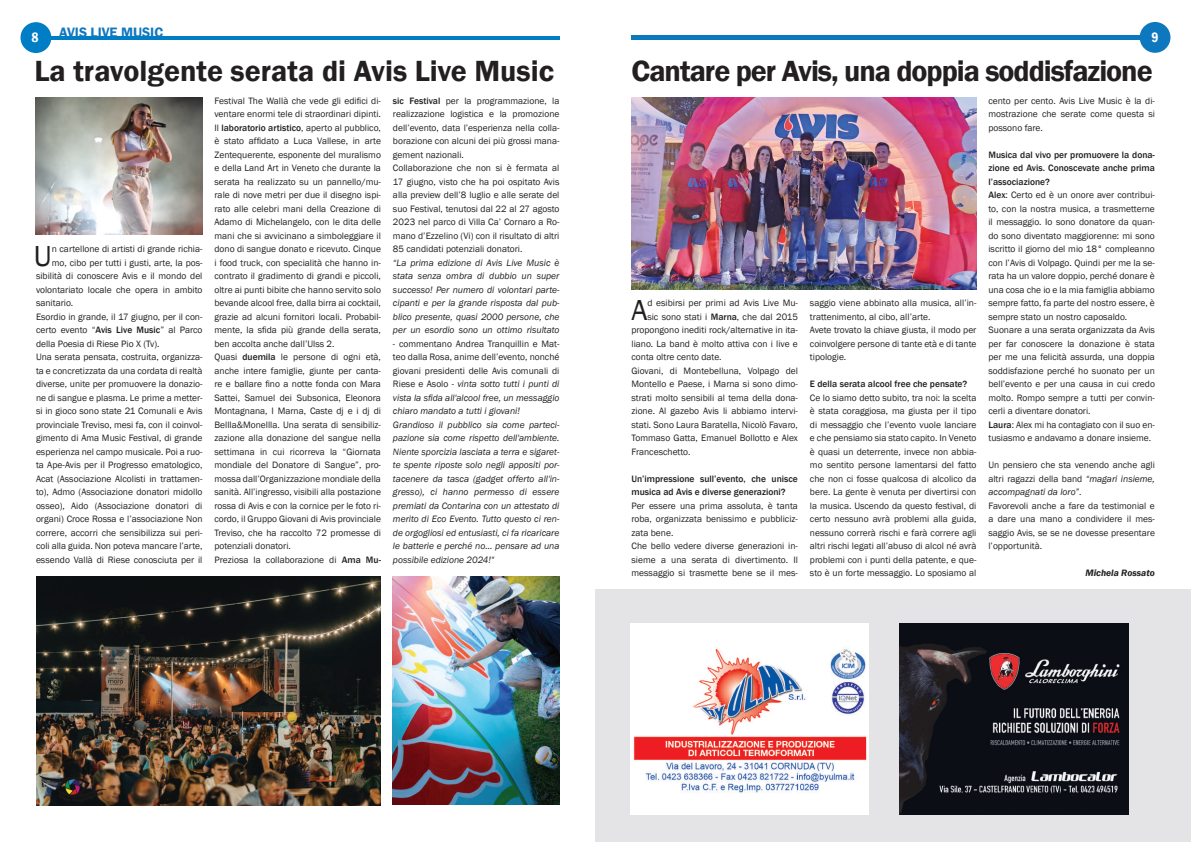
<style>
.page{position:relative;width:1191px;height:842px;background:#fff}
.page>*{position:absolute;margin:0;border:0;box-sizing:border-box;transform-origin:0 0}
.t1{font:600 30px "Franklin Gothic";letter-spacing:-.035em;color:#231f20}
.t2{font:600 30px "Franklin Gothic";color:#231f20}
.t3{font:29.8px "Franklin Gothic";color:#231f20}
.t4{font:600 14px "Franklin Gothic";color:#1078bf}
.t5{font:600 condensed 14px "Franklin Gothic";color:#fff}
.t6{font:9.5px/13.5px "Franklin Gothic";color:#231f20}
.t7{font:italic 9.5px/13.5px "Franklin Gothic";color:#231f20;text-align:justify}
.t8{font:500 9.5px/13.5px "Franklin Gothic";color:#231f20}
.t9{font:italic 600 9.5px "Franklin Gothic";color:#231f20}
.s1{font-weight:500}
.s2{font-style:normal}
.s3{font-style:italic}
</style>
<div class="page">
<hr style="left:50px;top:36px;width:509px;height:3px;background:#007ec5">
<div style="left:20px;top:22px;width:31px;height:31px;background:#007ec5;border-radius:50%"></div>
<div style="left:1139px;top:22px;width:31px;height:31px;background:#0e78bf;border-radius:50%"></div>
<hr style="left:631px;top:35px;width:510px;height:4px;background:#0e78bf">
<img style="left:36px;top:98px;width:166px;height:137px">
<div style="left:595px;top:590px;width:596px;height:252px;background:#e4e4e6"></div>
<img style="left:631px;top:624px;width:237px;height:190px">
<img style="left:631px;top:98px;width:345px;height:191px">
<img style="left:36px;top:576px;width:345px;height:230px">
<img style="left:393px;top:576px;width:166px;height:228px">
<img style="left:900px;top:624px;width:228px;height:190px">
<h3 class="t4" style="left:59px;top:23px;width:106px">AVIS LIVE MUSIC</h3>
<h3 class="t5" style="left:32px;top:28px;width:9px">8</h3>
<h3 class="t5" style="left:1151px;top:28px;width:9px">9</h3>
<h1 class="t2" style="left:34px;top:53px;width:521px">La travolgente serata di Avis Live Music</h1>
<h1 class="t1" style="left:631px;top:53px;width:522px">Cantare per Avis, una doppia soddisfazione</h1>
<h2 class="t3" style="left:34px;top:237px;width:20px">U</h2>
<p class="t6" style="left:52px;top:242px;width:152px">n cartellone di artisti di grande richia-</p>
<p class="t6" style="left:52px;top:256px;width:152px">mo, cibo per tutti i gusti, arte, la pos-</p>
<p class="t6" style="left:36px;top:269px;width:168px">sibilità di conoscere Avis e il mondo del</p>
<p class="t6" style="left:36px;top:283px;width:168px">volontariato locale che opera in ambito</p>
<p class="t6" style="left:36px;top:296px;width:39px">sanitario.</p>
<p class="t6" style="left:36px;top:310px;width:168px">Esordio in grande, il 17 giugno, per il con-</p>
<p class="t6" style="left:36px;top:323px;width:168px">certo evento “<span class="s1">Avis Live Music</span>” al Parco</p>
<p class="t6" style="left:36px;top:337px;width:125px">della Poesia di Riese Pio X (Tv).</p>
<p class="t6" style="left:36px;top:350px;width:168px">Una serata pensata, costruita, organizza-</p>
<p class="t6" style="left:36px;top:364px;width:168px">ta e concretizzata da una cordata di realtà</p>
<p class="t6" style="left:36px;top:377px;width:168px">diverse, unite per promuovere la donazio-</p>
<p class="t6" style="left:36px;top:391px;width:168px">ne di sangue e plasma. Le prime a metter-</p>
<p class="t6" style="left:36px;top:404px;width:168px">si in gioco sono state 21 Comunali e Avis</p>
<p class="t6" style="left:36px;top:418px;width:168px">provinciale Treviso, mesi fa, con il coinvol-</p>
<p class="t6" style="left:36px;top:431px;width:168px">gimento di Ama Music Festival, di grande</p>
<p class="t6" style="left:36px;top:445px;width:168px">esperienza nel campo musicale. Poi a ruo-</p>
<p class="t6" style="left:36px;top:458px;width:168px">ta Ape-Avis per il Progresso ematologico,</p>
<p class="t6" style="left:36px;top:472px;width:168px">Acat (Associazione Alcolisti in trattamen-</p>
<p class="t6" style="left:36px;top:485px;width:168px">to), Admo (Associazione donatori midollo</p>
<p class="t6" style="left:36px;top:499px;width:168px">osseo), Aido (Associazione donatori di</p>
<p class="t6" style="left:36px;top:512px;width:168px">organi) Croce Rossa e l’associazione Non</p>
<p class="t6" style="left:36px;top:526px;width:168px">correre, accorri che sensibilizza sui peri-</p>
<p class="t6" style="left:36px;top:539px;width:168px">coli alla guida. Non poteva mancare l’arte,</p>
<p class="t6" style="left:36px;top:553px;width:168px">essendo Vallà di Riese conosciuta per il</p>
<p class="t6" style="left:214px;top:94px;width:168px">Festival The Wallà che vede gli edifici di&shy;ventare enormi tele di straordinari dipinti.<br>Il <span class="s1">laboratorio artistico</span>, aperto al pubblico, è stato affidato a Luca Vallese, in arte Zentequerente, esponente del muralismo e della Land Art in Veneto che durante la serata ha realizzato su un pannello/mu&shy;rale di nove metri per due il disegno ispi&shy;rato alle celebri mani della Creazione di Adamo di Michelangelo, con le dita delle mani che si avvicinano a simboleggiare il dono di sangue donato e ricevuto. Cinque i food truck, con specialità che hanno in&shy;contrato il gradimento di grandi e piccoli, oltre ai punti bibite che hanno servito solo bevande alcool free, dalla birra ai cocktail, grazie ad alcuni fornitori locali. Probabil&shy;mente, la sfida più grande della serata, ben accolta anche dall’Ulss 2.<br>Quasi <span class="s1">duemila</span> le persone di ogni età, anche intere famiglie, giunte per canta&shy;re e ballare fino a notte fonda con Mara Sattei, Samuel dei Subsonica, Eleonora Montagnana, I Marna, Caste dj e i dj di Bellla&amp;Monellla. Una serata di sensibiliz&shy;zazione alla donazione del sangue nella settimana in cui ricorreva la “Giornata mondiale del Donatore di Sangue”, pro&shy;mossa dall’Organizzazione mondiale della sanità. All’ingresso, visibili alla postazione rossa di Avis e con la cornice per le foto ri&shy;cordo, il Gruppo Giovani di Avis provinciale Treviso, che ha raccolto 72 promesse di potenziali donatori.<br>Preziosa la collaborazione di <span class="s1">Ama Mu-</span></p>
<p class="t6" style="left:393px;top:94px;width:168px"><span class="s1">sic Festival</span> per la programmazione, la realizzazione logistica e la promozione dell’evento, data l’esperienza nella colla&shy;borazione con alcuni dei più grossi mana&shy;gement nazionali.<br>Collaborazione che non si è fermata al 17 giugno, visto che ha poi ospitato Avis alla preview dell’8 luglio e alle serate del suo Festival, tenutosi dal 22 al 27 agosto 2023 nel parco di Villa Ca’ Cornaro a Ro&shy;mano d’Ezzelino (Vi) con il risultato di altri 85 candidati potenziali donatori.</p>
<p class="t7" style="left:393px;top:256px;width:168px">“La prima edizione di Avis Live Music è stata senza ombra di dubbio un super successo! Per numero di volontari parte&shy;cipanti e per la grande risposta dal pub&shy;blico presente, quasi 2000 persone, che per un esordio sono un ottimo risultato</p>
<p class="t7" style="left:393px;top:337px;width:168px;text-align:left"><span class="s2">- commentano Andrea Tranquillin e Mat&shy;teo dalla Rosa, anime dell’evento, nonché giovani presidenti delle Avis comunali di Riese e Asolo -</span> vinta sotto tutti i punti di vista la sfida all'alcool free, un messaggio chiaro mandato a tutti i giovani!<br>Grandioso il pubblico sia come parteci&shy;pazione sia come rispetto dell'ambiente.<br>Niente sporcizia lasciata a terra e sigaret&shy;te spente riposte solo negli appositi por&shy;tacenere da tasca (gadget offerto all'in&shy;gresso), ci hanno permesso di essere premiati da Contarina con un attestato di merito di Eco Evento. Tutto questo ci ren&shy;de orgogliosi ed entusiasti, ci fa ricaricare le batterie e perché no... pensare ad una possibile edizione 2024!"</p>
<h2 class="t3" style="left:631px;top:291px;width:17px">A</h2>
<p class="t6" style="left:647px;top:296px;width:152px">d esibirsi per primi ad Avis Live Mu-</p>
<p class="t6" style="left:647px;top:310px;width:152px">sic sono stati i <span class="s1">Marna</span>, che dal 2015</p>
<p class="t6" style="left:631px;top:323px;width:168px">propongono inediti rock/alternative in ita-</p>
<p class="t6" style="left:631px;top:337px;width:168px">liano. La band è molto attiva con i live e</p>
<p class="t6" style="left:631px;top:350px;width:92px">conta oltre cento date.</p>
<p class="t6" style="left:631px;top:364px;width:168px">Giovani, di Montebelluna, Volpago del</p>
<p class="t6" style="left:631px;top:377px;width:168px">Montello e Paese, i Marna si sono dimo-</p>
<p class="t6" style="left:631px;top:391px;width:168px">strati molto sensibili al tema della dona-</p>
<p class="t6" style="left:631px;top:404px;width:168px">zione. Al gazebo Avis li abbiamo intervi-</p>
<p class="t6" style="left:631px;top:418px;width:168px">stati. Sono Laura Baratella, Nicolò Favaro,</p>
<p class="t6" style="left:631px;top:431px;width:168px">Tommaso Gatta, Emanuel Bollotto e Alex</p>
<p class="t6" style="left:631px;top:445px;width:61px">Franceschetto.</p>
<p class="t8" style="left:631px;top:472px;width:168px">Un’impressione sull’evento, che unisce musica ad Avis e diverse generazioni?</p>
<p class="t6" style="left:631px;top:499px;width:168px">Per essere una prima assoluta, è tanta roba, organizzata benissimo e pubbliciz&shy;zata bene.<br>Che bello vedere diverse generazioni in&shy;sieme a una serata di divertimento. Il messaggio si trasmette bene se il mes-</p>
<p class="t6" style="left:810px;top:296px;width:168px">saggio viene abbinato alla musica, all’in&shy;trattenimento, al cibo, all’arte.<br>Avete trovato la chiave giusta, il modo per coinvolgere persone di tante età e di tante tipologie.</p>
<p class="t8" style="left:810px;top:377px;width:159px">E della serata alcool free che pensate?</p>
<p class="t6" style="left:810px;top:391px;width:168px;text-align:justify">Ce lo siamo detto subito, tra noi: la scelta è stata coraggiosa, ma giusta per il tipo di messaggio che l’evento vuole lanciare e che pensiamo sia stato capito. In Veneto è quasi un deterrente, invece non abbia&shy;mo sentito persone lamentarsi del fatto che non ci fosse qualcosa di alcolico da bere. La gente è venuta per divertirsi con la musica. Uscendo da questo festival, di certo nessuno avrà problemi alla guida, nessuno correrà rischi e farà correre agli altri rischi legati all’abuso di alcol né avrà problemi con i punti della patente, e que&shy;sto è un forte messaggio. Lo sposiamo al</p>
<p class="t6" style="left:988px;top:94px;width:168px;text-align:justify">cento per cento. Avis Live Music è la di&shy;mostrazione che serate come questa si possono fare.</p>
<p class="t6" style="left:988px;top:148px;width:168px"><span class="s1">Musica dal vivo per promuovere la dona&shy;zione ed Avis. Conoscevate anche prima l’associazione?<br>Alex</span>: Certo ed è un onore aver contribui&shy;to, con la nostra musica, a trasmetterne il messaggio. Io sono donatore da quan&shy;do sono diventato maggiorenne: mi sono iscritto il giorno del mio 18° compleanno con l’Avis di Volpago. Quindi per me la se&shy;rata ha un valore doppio, perché donare è una cosa che io e la mia famiglia abbiamo sempre fatto, fa parte del nostro essere, è sempre stato un nostro caposaldo.<br>Suonare a una serata organizzata da Avis per far conoscere la donazione è stata per me una felicità assurda, una doppia soddisfazione perché ho suonato per un bell’evento e per una causa in cui credo molto. Rompo sempre a tutti per convin&shy;cerli a diventare donatori.<br><span class="s1">Laura</span>: Alex mi ha contagiato con il suo en&shy;tusiasmo e andavamo a donare insieme.</p>
<p class="t6" style="left:988px;top:458px;width:168px">Un pensiero che sta venendo anche agli altri ragazzi della band <span class="s3">“magari insieme, accompagnati da loro”</span>.<br>Favorevoli anche a fare da testimonial e a dare una mano a condividere il mes&shy;saggio Avis, se se ne dovesse presentare l’opportunità.</p>
<p class="t9" style="left:1085px;top:567px;width:71px">Michela Rossato</p>
</div>
